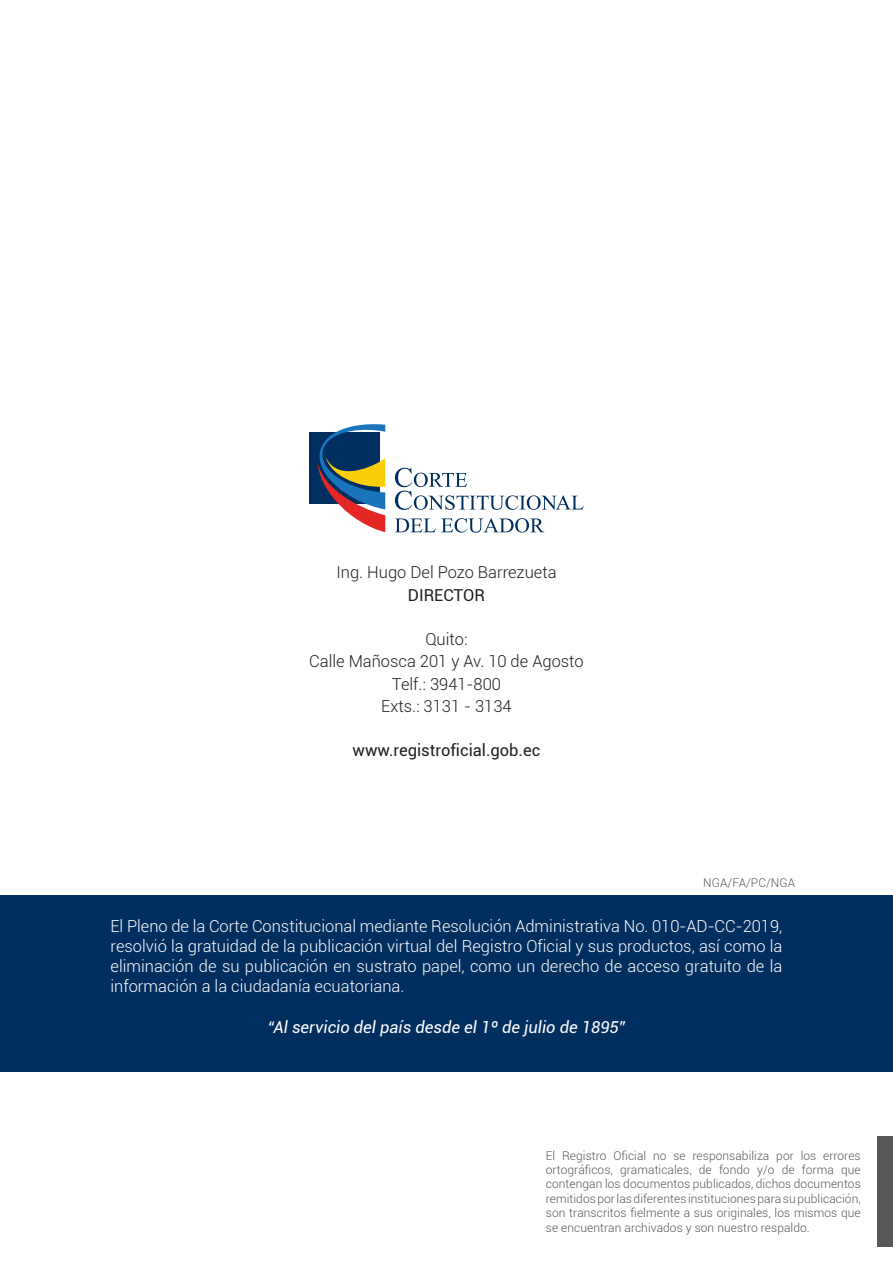
<style>
.page{position:relative;width:893px;height:1263px;background:#fff}
.page>*{position:absolute;margin:0;border:0;box-sizing:border-box;transform-origin:0 0}
.t1{font:300 16.5px/20.2px "Roboto";color:#fff;text-align:justify}
.t2{font:300 16.5px/22.5px "Roboto";color:#231f20;text-align:center}
.t3{font:italic 16.5px "Roboto";color:#fff}
.t4{font:16.5px "Roboto";color:#231f20}
.t5{font:300 12px/14.4px "Roboto";letter-spacing:.005em;color:#57585a;text-align:justify}
.s1{font-weight:400}
</style>
<div class="page">
<svg style="left:309px;top:424px;width:76px;height:108px"></svg>
<svg style="left:395px;top:468px;width:189px;height:42px"></svg>
<svg style="left:395px;top:518px;width:149px;height:15px"></svg>
<div style="left:0;top:895px;width:893px;height:176px;background:#002e5e"></div>
<div style="left:878px;top:1136px;width:15px;height:110px;background:#57585a"></div>
<p class="t2" style="left:336px;top:561px;width:222px">Ing. Hugo Del Pozo Barrezueta<br><span class="s1">DIRECTOR</span></p>
<p class="t2" style="left:309px;top:627px;width:276px">Quito:<br>Calle Mañosca 201 y Av. 10 de Agosto<br>Telf.: 3941-800<br>Exts.: 3131 - 3134</p>
<p class="t4" style="left:353px;top:739px;width:189px">www.registroficial.gob.ec</p>
<p class="t5" style="left:703px;top:875px;width:93px">NGA/FA/PC/NGA</p>
<p class="t1" style="left:111px;top:915px;width:673px">El Pleno de la Corte Constitucional mediante Resolución Administrativa No. 010-AD-CC-2019, resolvió la gratuidad de la publicación virtual del Registro Oficial y sus productos, así como la eliminación de su publicación en sustrato papel, como un derecho de acceso gratuito de la información a la ciudadanía ecuatoriana.</p>
<p class="t3" style="left:268px;top:1016px;width:359px">“Al servicio del país desde el 1º de julio de 1895”</p>
<p class="t5" style="left:546px;top:1148px;width:316px">El Registro Oficial no se responsabiliza por los errores ortográficos, gramaticales, de fondo y/o de forma que contengan los documentos publicados, dichos documentos remitidos por las diferentes instituciones para su publicación, son transcritos fielmente a sus originales, los mismos que se encuentran archivados y son nuestro respaldo.</p>
</div>
